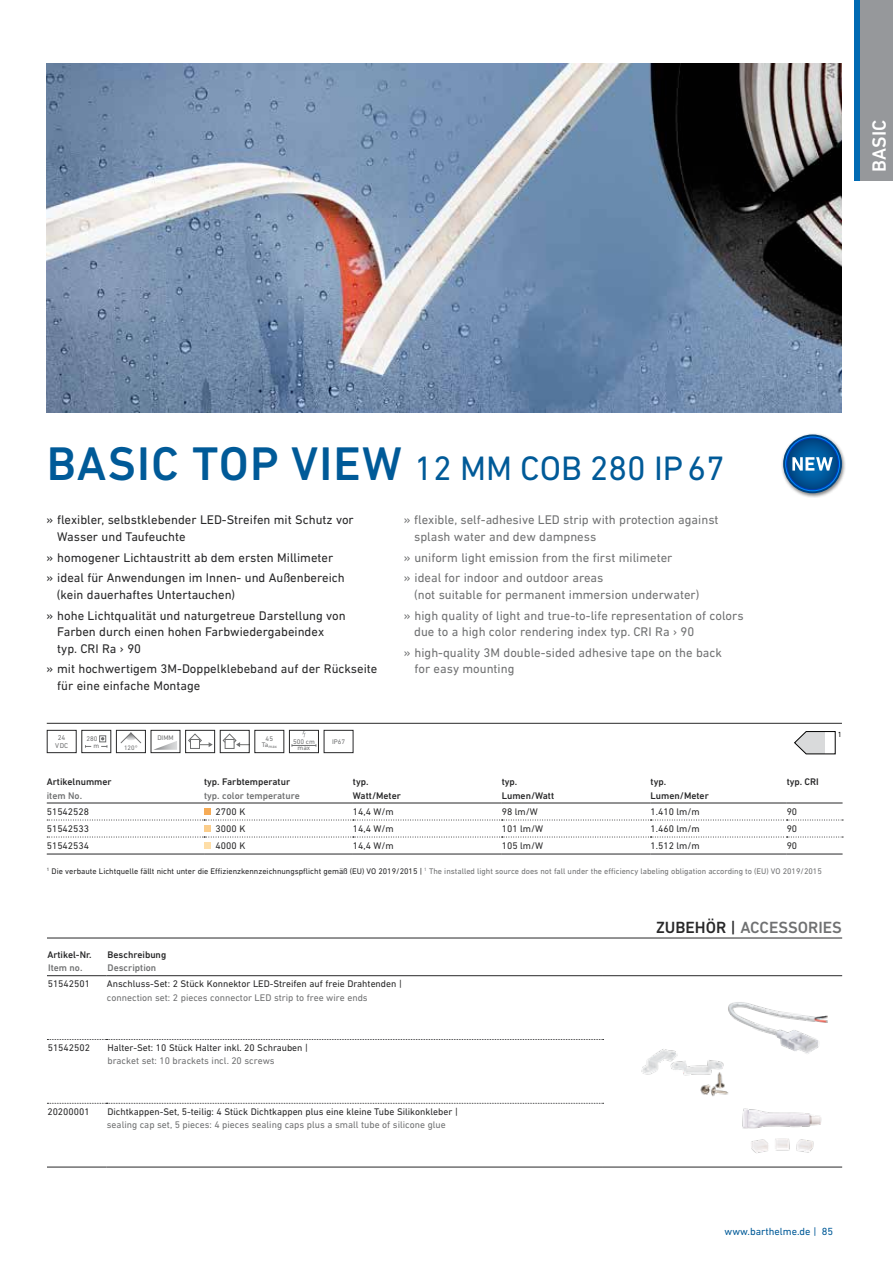
<style>
.page{position:relative;width:893px;height:1263px;background:#fff}
.page>*{position:absolute;margin:0;border:0;box-sizing:border-box;transform-origin:0 0}
.t1{font:34.5px "DIN Next LT Pro";color:#005a98}
.t2{font:500 19.5px "DIN Next LT Pro";color:#fff}
.t3{font:500 16.5px "DIN Next LT Pro";color:#707172}
.t4{font:12.75px/16.5px "DIN Next LT Pro";color:#282829}
.t5{font:12.75px/20.7px "DIN Next LT Pro";color:#707172}
.t6{font:10.5px "DIN Next LT Pro";color:#005a98}
.t7{font:9.75px "DIN Next LT Pro";color:#282829}
.t8{font:9.75px "DIN Next LT Pro";color:#707172}
.t9{font:500 9.75px/13.4px "DIN Next LT Pro";color:#282829}
.t10{font:500 9.75px "DIN Next LT Pro";color:#707172}
.t11{font:8.25px "DIN Next LT Pro";color:#707172}
.t12{font:7.5px "DIN Next LT Pro";color:#000}
.t13{font:7.05px "DIN Next LT Pro";color:#707172}
.t14{font:6.9px "DIN Next LT Pro";color:#707172}
.t15{font:6.6px "DIN Next LT Pro";color:#707172}
.t16{font:4.5px "DIN Next LT Pro";color:#707172}
.s1{font-weight:500;font-size:48px}
.s2{color:#282829}
</style>
<div class="page">
<hr style="left:47px;top:723px;width:795px;height:1px;background:#282829">
<div style="left:47px;top:730px;width:29px;height:23px;border:1px solid #282829"></div>
<hr style="left:47px;top:854px;width:157px;height:1px;background:#282829">
<hr style="left:204px;top:854px;width:149px;height:1px;background:#282829">
<hr style="left:353px;top:854px;width:149px;height:1px;background:#282829">
<hr style="left:502px;top:854px;width:149px;height:1px;background:#282829">
<hr style="left:651px;top:854px;width:136px;height:1px;background:#282829">
<hr style="left:787px;top:854px;width:56px;height:1px;background:#282829">
<hr style="left:47px;top:803px;width:157px;height:1px;background:#282829">
<hr style="left:204px;top:803px;width:149px;height:1px;background:#282829">
<hr style="left:353px;top:803px;width:149px;height:1px;background:#282829">
<hr style="left:502px;top:803px;width:149px;height:1px;background:#282829">
<hr style="left:651px;top:803px;width:136px;height:1px;background:#282829">
<hr style="left:787px;top:803px;width:56px;height:1px;background:#282829">
<svg style="left:47px;top:809px;width:796px;height:40px"></svg>
<div style="left:99px;top:736px;width:7px;height:6px;border:1px solid #707172"></div>
<svg style="left:101px;top:737px;width:7px;height:11px"></svg>
<div style="left:82px;top:730px;width:29px;height:23px;border:1px solid #282829"></div>
<svg style="left:120px;top:732px;width:21px;height:11px"></svg>
<div style="left:116px;top:730px;width:30px;height:23px;border:1px solid #282829"></div>
<svg style="left:188px;top:733px;width:25px;height:16px"></svg>
<div style="left:185px;top:730px;width:30px;height:23px;border:1px solid #282829"></div>
<svg style="left:154px;top:741px;width:23px;height:9px"></svg>
<div style="left:151px;top:730px;width:29px;height:23px;border:1px solid #282829"></div>
<div style="left:324px;top:730px;width:29px;height:23px;border:1px solid #282829"></div>
<svg style="left:222px;top:733px;width:25px;height:16px"></svg>
<div style="left:220px;top:730px;width:29px;height:23px;border:1px solid #282829"></div>
<div style="left:255px;top:730px;width:29px;height:23px;border:1px solid #282829"></div>
<svg style="left:292px;top:744px;width:25px;height:3px"></svg>
<svg style="left:302px;top:732px;width:4px;height:6px"></svg>
<div style="left:289px;top:730px;width:30px;height:23px;border:1px solid #282829"></div>
<svg style="left:794px;top:731px;width:42px;height:24px"></svg>
<hr style="left:47px;top:938px;width:795px;height:1px;background:#282829">
<hr style="left:47px;top:975px;width:60px;height:1px;background:#282829">
<hr style="left:107px;top:975px;width:496px;height:1px;background:#282829">
<hr style="left:603px;top:1167px;width:239px;height:1px;background:#282829">
<hr style="left:47px;top:1167px;width:60px;height:1px;background:#282829">
<hr style="left:107px;top:1167px;width:496px;height:1px;background:#282829">
<svg style="left:47px;top:1039px;width:557px;height:1px"></svg>
<svg style="left:47px;top:1103px;width:557px;height:1px"></svg>
<hr style="left:603px;top:975px;width:239px;height:1px;background:#282829">
<div style="left:780px;top:433px;width:66px;height:65px;background:#000;opacity:.5"></div>
<svg style="left:783px;top:434px;width:59px;height:59px"></svg>
<svg style="left:786px;top:437px;width:53px;height:54px"></svg>
<div style="left:785px;top:437px;width:55px;height:54px;border:1px solid #fff;border-radius:50%"></div>
<svg style="left:787px;top:439px;width:51px;height:50px"></svg>
<svg style="left:792px;top:457px;width:41px;height:14px"></svg>
<div style="left:855px;top:0;width:38px;height:180px;background:#006ab3"></div>
<div style="left:860px;top:0;width:33px;height:180px;background:#96989b"></div>
<img style="left:47px;top:64px;width:795px;height:348px">
<img style="left:728px;top:1002px;width:100px;height:52px">
<img style="left:700px;top:1082px;width:29px;height:15px">
<img style="left:641px;top:1045px;width:89px;height:37px">
<img style="left:751px;top:1138px;width:63px;height:16px">
<img style="left:742px;top:1108px;width:80px;height:21px">
<h2 class="t2" style="left:868px;top:172px;width:53px;rotate:-90deg">BASIC</h2>
<h1 class="t1" style="left:47px;top:448px;width:679px"><span class="s1">BASIC TOP VIEW</span> 12 MM COB 280 IP67</h1>
<p class="t5" style="left:414px;top:511px;width:306px;line-height:16.5px;text-indent:-10px">» flexible, self-adhesive LED strip with protection against splash water and dew dampness</p>
<p class="t5" style="left:404px;top:547px;width:270px">» uniform light emission from the first milimeter » ideal for indoor and outdoor areas</p>
<p class="t5" style="left:404px;top:584px;width:341px;text-indent:10px">(not suitable for permanent immersion underwater)<br>» high quality of light and true-to-life representation of colors</p>
<p class="t5" style="left:404px;top:621px;width:320px;text-indent:10px">due to a high color rendering index typ. CRI Ra › 90<br>» high-quality 3M double-sided adhesive tape on the back</p>
<p class="t5" style="left:414px;top:658px;width:102px">for easy mounting</p>
<p class="t4" style="left:57px;top:511px;width:298px;text-indent:-11px">» flexibler, selbstklebender LED-Streifen mit Schutz vor<br>Wasser und Taufeuchte</p>
<p class="t4" style="left:47px;top:547px;width:300px;line-height:20.7px">» homogener Lichtaustritt ab dem ersten Millimeter<br>» ideal für Anwendungen im Innen- und Außenbereich</p>
<p class="t4" style="left:47px;top:584px;width:301px;line-height:20.7px;text-indent:10px">(kein dauerhaftes Untertauchen)<br>» hohe Lichtqualität und naturgetreue Darstellung von</p>
<p class="t4" style="left:57px;top:623px;width:268px">Farben durch einen hohen Farbwiedergabeindex typ. CRI Ra › 90</p>
<p class="t4" style="left:57px;top:660px;width:322px;text-indent:-11px">» mit hochwertigem 3M-Doppelklebeband auf der Rückseite für eine einfache Montage</p>
<p class="t13" style="left:58px;top:734px;width:9px">24</p>
<p class="t9" style="left:47px;top:775px;width:66px">Artikelnummer</p>
<p class="t10" style="left:47px;top:790px;width:37px">item No.</p>
<p class="t14" style="left:86px;top:735px;width:13px">280</p>
<p class="t13" style="left:55px;top:741px;width:15px">VDC</p>
<p class="t14" style="left:93px;top:742px;width:7px">m</p>
<p class="t15" style="left:124px;top:744px;width:15px">120°</p>
<p class="t14" style="left:157px;top:734px;width:18px">DIMM</p>
<p class="t14" style="left:266px;top:734px;width:9px">45</p>
<p class="t16" style="left:262px;top:744px;width:17px"><sup>Ta</sup>max</p>
<p class="t14" style="left:293px;top:737px;width:23px">500 cm</p>
<p class="t14" style="left:298px;top:744px;width:14px">max</p>
<p class="t14" style="left:332px;top:738px;width:15px">IP67</p>
<p class="t9" style="left:204px;top:775px;width:88px">typ. Farbtemperatur</p>
<p class="t10" style="left:204px;top:790px;width:97px">typ. color temperature</p>
<p class="t9" style="left:353px;top:775px;width:49px">typ.<br>Watt/Meter</p>
<p class="t9" style="left:502px;top:775px;width:54px">typ.<br>Lumen/Watt</p>
<p class="t9" style="left:651px;top:775px;width:60px">typ.<br>Lumen/Meter</p>
<p class="t9" style="left:787px;top:775px;width:34px">typ. CRI</p>
<p class="t7" style="left:47px;top:806px;width:44px">51542528</p>
<p class="t7" style="left:216px;top:806px;width:31px">2700 K</p>
<p class="t7" style="left:353px;top:806px;width:42px">14,4 W/m</p>
<p class="t7" style="left:502px;top:806px;width:38px">98 lm/W</p>
<p class="t7" style="left:651px;top:806px;width:51px">1.410 lm/m</p>
<p class="t7" style="left:787px;top:806px;width:12px">90</p>
<p class="t7" style="left:47px;top:823px;width:44px">51542533</p>
<p class="t7" style="left:216px;top:823px;width:31px">3000 K</p>
<p class="t7" style="left:353px;top:823px;width:42px">14,4 W/m</p>
<p class="t7" style="left:502px;top:823px;width:43px">101 lm/W</p>
<p class="t7" style="left:651px;top:823px;width:51px">1.460 lm/m</p>
<p class="t7" style="left:787px;top:823px;width:12px">90</p>
<p class="t7" style="left:47px;top:840px;width:44px">51542534</p>
<p class="t7" style="left:216px;top:840px;width:31px">4000 K</p>
<p class="t7" style="left:353px;top:840px;width:42px">14,4 W/m</p>
<p class="t7" style="left:502px;top:840px;width:43px">105 lm/W</p>
<p class="t7" style="left:651px;top:840px;width:51px">1.512 lm/m</p>
<p class="t7" style="left:787px;top:840px;width:12px">90</p>
<p class="t11" style="left:47px;top:866px;width:776px"><sup>1</sup> <span class="s2">Die verbaute Lichtquelle fällt nicht unter die Effizienzkennzeichnungspflicht gemäß (EU) VO 2019/2015 |</span> <sup>1</sup> The installed light source does not fall under the efficiency labeling obligation according to (EU) VO 2019/2015</p>
<p class="t12" style="left:838px;top:730px;width:6px">1</p>
<p class="t9" style="left:47px;top:948px;width:46px">Artikel-Nr.</p>
<p class="t10" style="left:48px;top:962px;width:36px">Item no.</p>
<p class="t9" style="left:108px;top:948px;width:60px">Beschreibung</p>
<p class="t10" style="left:108px;top:962px;width:50px">Description</p>
<p class="t7" style="left:48px;top:978px;width:44px">51542501</p>
<p class="t7" style="left:107px;top:978px;width:297px">Anschluss-Set: 2 Stück Konnektor LED-Streifen auf freie Drahtenden |</p>
<p class="t8" style="left:107px;top:992px;width:262px">connection set: 2 pieces connector LED strip to free wire ends</p>
<p class="t7" style="left:48px;top:1042px;width:44px">51542502</p>
<p class="t7" style="left:107px;top:1042px;width:202px">Halter-Set: 10 Stück Halter inkl. 20 Schrauben |</p>
<p class="t8" style="left:107px;top:1055px;width:169px">bracket set: 10 brackets incl. 20 screws</p>
<p class="t7" style="left:47px;top:1106px;width:44px">20200001</p>
<p class="t7" style="left:107px;top:1106px;width:352px">Dichtkappen-Set, 5-teilig: 4 Stück Dichtkappen plus eine kleine Tube Silikonkleber |</p>
<p class="t8" style="left:107px;top:1119px;width:340px">sealing cap set, 5 pieces: 4 pieces sealing caps plus a small tube of silicone glue</p>
<p class="t3" style="left:656px;top:917px;width:187px"><span class="s2">ZUBEHÖR |</span> ACCESSORIES</p>
<p class="t6" style="left:725px;top:1225px;width:110px">www.barthelme.de | 85</p>
</div>
